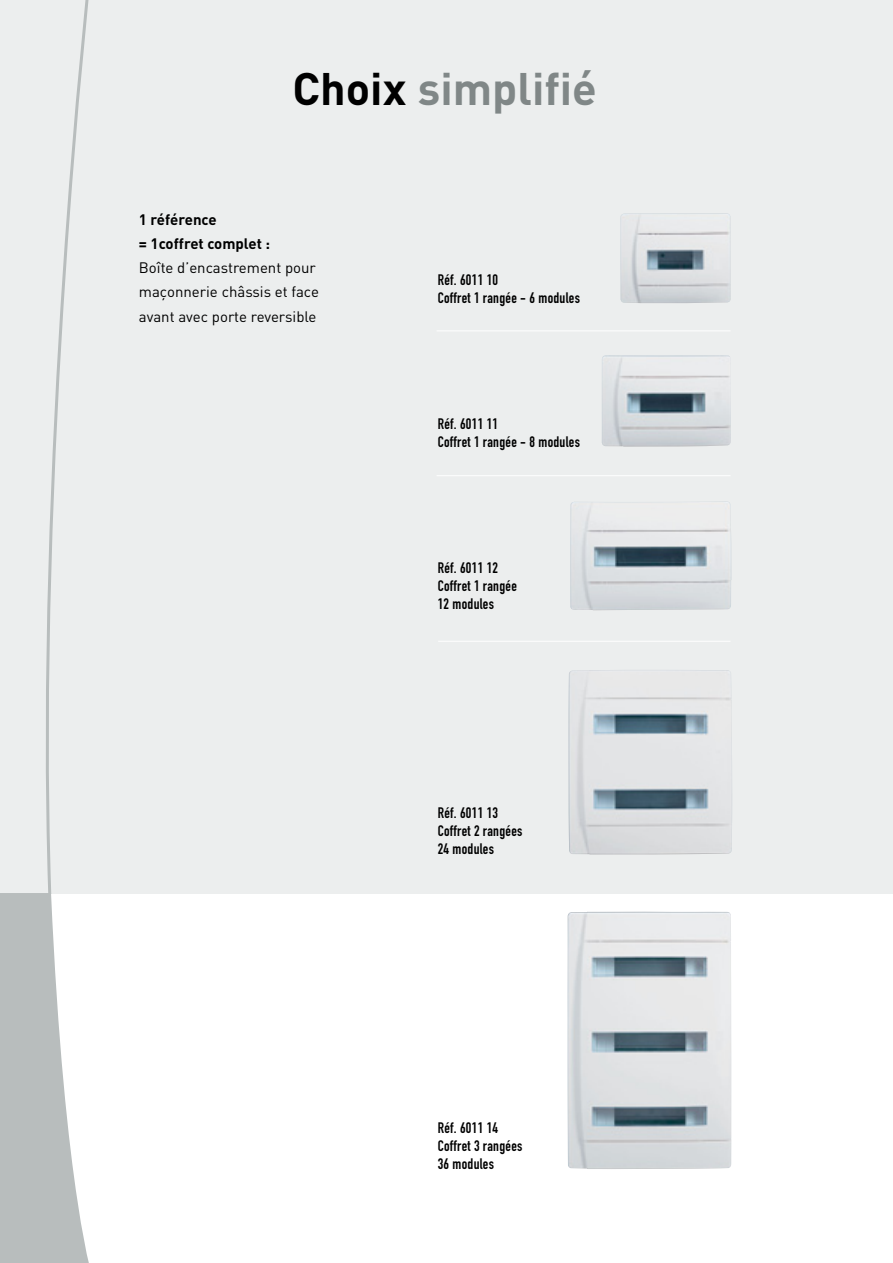
<style>
.page{position:relative;width:893px;height:1263px;background:#fff}
.page>*{position:absolute;margin:0;border:0;box-sizing:border-box;transform-origin:0 0}
.Normal_e{font:700 45px "DIN";color:#808787}
.t1{font:15px "DIN Engschrift";letter-spacing:.02em;color:#000}
.t2{font:15px/24px "DIN";color:#000}
.t3{font:700 15px "DIN";color:#000}
.s1{color:#000}
</style>
<div class="page">
<div style="left:0;top:0;width:893px;height:893px;background:#eceeee"></div>
<svg style="left:46px;top:0;width:43px;height:893px"></svg>
<svg style="left:0;top:893px;width:94px;height:370px"></svg>
<img style="left:620px;top:213px;width:111px;height:90px">
<img style="left:602px;top:355px;width:129px;height:92px">
<img style="left:568px;top:670px;width:164px;height:184px">
<img style="left:567px;top:912px;width:164px;height:257px">
<hr style="left:437px;top:475px;width:293px;height:1px;background:#fff">
<hr style="left:438px;top:641px;width:292px;height:1px;background:#fff">
<hr style="left:437px;top:330px;width:293px;height:1px;background:#fff">
<img style="left:570px;top:501px;width:161px;height:109px">
<p class="Normal_e" style="left:292px;top:59px;width:306px"><span class="s1">Choix</span> simplifié</p>
<p class="t3" style="left:139px;top:210px;width:79px">1 référence</p>
<p class="t3" style="left:139px;top:234px;width:133px">= 1coffret complet :</p>
<p class="t2" style="left:139px;top:256px;width:182px">Boîte d’encastrement pour maçonnerie châssis et face avant avec porte reversible</p>
<p class="t1" style="left:438px;top:271px;width:62px">Réf. 6011 10</p>
<p class="t1" style="left:438px;top:289px;width:144px">Coffret 1 rangée - 6 modules</p>
<p class="t1" style="left:438px;top:415px;width:62px">Réf. 6011 11</p>
<p class="t1" style="left:438px;top:433px;width:144px">Coffret 1 rangée - 8 modules</p>
<p class="t1" style="left:438px;top:559px;width:62px">Réf. 6011 12</p>
<p class="t1" style="left:438px;top:577px;width:81px">Coffret 1 rangée</p>
<p class="t1" style="left:438px;top:595px;width:58px">12 modules</p>
<p class="t1" style="left:438px;top:804px;width:62px">Réf. 6011 13</p>
<p class="t1" style="left:438px;top:822px;width:86px">Coffret 2 rangées</p>
<p class="t1" style="left:438px;top:840px;width:58px">24 modules</p>
<p class="t1" style="left:438px;top:1119px;width:62px">Réf. 6011 14</p>
<p class="t1" style="left:438px;top:1137px;width:86px">Coffret 3 rangées</p>
<p class="t1" style="left:438px;top:1155px;width:58px">36 modules</p>
</div>
